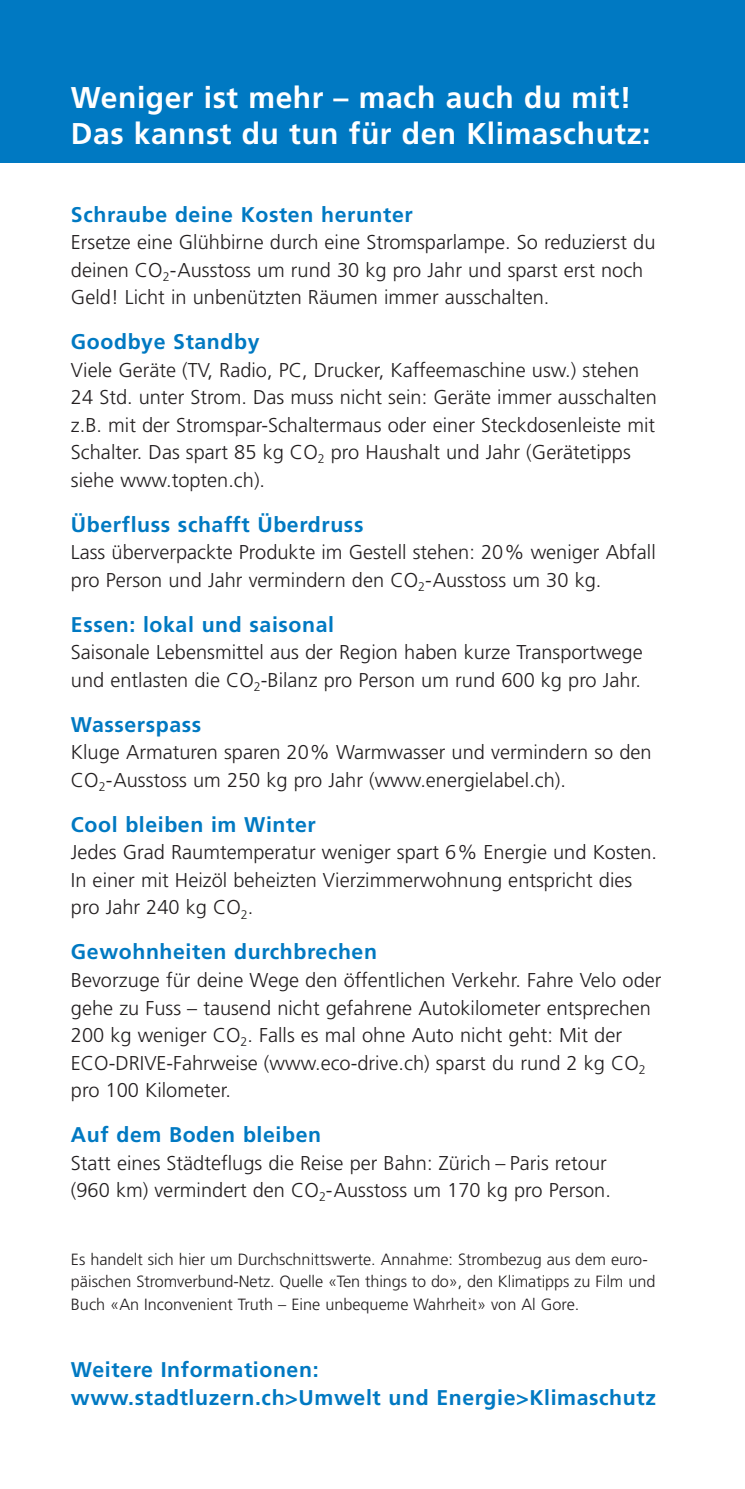
<style>
.page{position:relative;width:745px;height:1489px;background:#fff}
.page>*{position:absolute;margin:0;border:0;box-sizing:border-box;transform-origin:0 0}
.t1{font:700 30px/36px "Frutiger";letter-spacing:.015em;color:#fff}
.t2{font:700 21.25px/27.5px "Frutiger";letter-spacing:.03em;color:#0079c2}
.t3{font:300 20px/27.5px "Frutiger";color:#231f20}
.t4{font:300 16.25px/22.5px "Frutiger";color:#231f20}
</style>
<div class="page">
<div style="left:0;top:0;width:744px;height:163px;background:#0079c2"></div>
<h1 class="t1" style="left:71px;top:81px;width:580px">Weniger ist mehr – mach auch du mit!<br>Das kannst du tun für den Klimaschutz:</h1>
<p class="t2" style="left:71px;top:202px;width:343px">Schraube deine Kosten herunter</p>
<p class="t3" style="left:71px;top:230px;width:585px">Ersetze eine Glühbirne durch eine Stromsparlampe. So reduzierst du deinen CO<sub>2</sub>-Ausstoss um rund 30 kg pro Jahr und sparst erst noch<br>Geld! Licht in unbenützten Räumen immer ausschalten.</p>
<p class="t2" style="left:71px;top:329px;width:190px">Goodbye Standby</p>
<p class="t3" style="left:71px;top:357px;width:587px">Viele Geräte (TV, Radio, PC, Drucker, Kaffeemaschine usw.) stehen 24 Std. unter Strom. Das muss nicht sein: Geräte immer ausschalten z.B. mit der Stromspar-Schaltermaus oder einer Steckdosenleiste mit Schalter. Das spart 85 kg CO<sub>2</sub> pro Haushalt und Jahr (Gerätetipps siehe www.topten.ch).</p>
<p class="t2" style="left:71px;top:512px;width:294px">Überfluss schafft Überdruss</p>
<p class="t3" style="left:71px;top:540px;width:586px">Lass überverpackte Produkte im Gestell stehen: 20% weniger Abfall pro Person und Jahr vermindern den CO<sub>2</sub>-Ausstoss um 30 kg.</p>
<p class="t2" style="left:71px;top:612px;width:264px">Essen: lokal und saisonal</p>
<p class="t3" style="left:71px;top:640px;width:573px">Saisonale Lebensmittel aus der Region haben kurze Transportwege und entlasten die CO<sub>2</sub>-Bilanz pro Person um rund 600 kg pro Jahr.</p>
<p class="t2" style="left:71px;top:712px;width:132px">Wasserspass</p>
<p class="t3" style="left:71px;top:740px;width:582px">Kluge Armaturen sparen 20% Warmwasser und vermindern so den<br>CO<sub>2</sub>-Ausstoss um 250 kg pro Jahr (www.energielabel.ch).</p>
<p class="t2" style="left:71px;top:812px;width:246px">Cool bleiben im Winter</p>
<p class="t3" style="left:71px;top:840px;width:587px">Jedes Grad Raumtemperatur weniger spart 6% Energie und Kosten.<br>In einer mit Heizöl beheizten Vierzimmerwohnung entspricht dies pro Jahr 240 kg CO<sub>2</sub>.</p>
<p class="t2" style="left:71px;top:939px;width:307px">Gewohnheiten durchbrechen</p>
<p class="t3" style="left:71px;top:967px;width:591px">Bevorzuge für deine Wege den öffentlichen Verkehr. Fahre Velo oder gehe zu Fuss – tausend nicht gefahrene Autokilometer entsprechen 200 kg weniger CO<sub>2</sub>. Falls es mal ohne Auto nicht geht: Mit der ECO-DRIVE-Fahrweise (www.eco-drive.ch) sparst du rund 2 kg CO<sub>2 </sub>pro 100 Kilometer.</p>
<p class="t2" style="left:71px;top:1122px;width:251px">Auf dem Boden bleiben</p>
<p class="t3" style="left:71px;top:1150px;width:541px">Statt eines Städteflugs die Reise per Bahn: Zürich – Paris retour (960 km) vermindert den CO<sub>2</sub>-Ausstoss um 170 kg pro Person.</p>
<p class="t4" style="left:71px;top:1248px;width:585px">Es handelt sich hier um Durchschnittswerte. Annahme: Strombezug aus dem euro&shy;päischen Stromverbund-Netz. Quelle «Ten things to do», den Klimatipps zu Film und<br>Buch «An Inconvenient Truth – Eine unbequeme Wahrheit» von Al Gore.</p>
<p class="t2" style="left:71px;top:1357px;width:586px">Weitere Informationen:<br>www.stadtluzern.ch&gt;Umwelt und Energie&gt;Klimaschutz</p>
</div>
